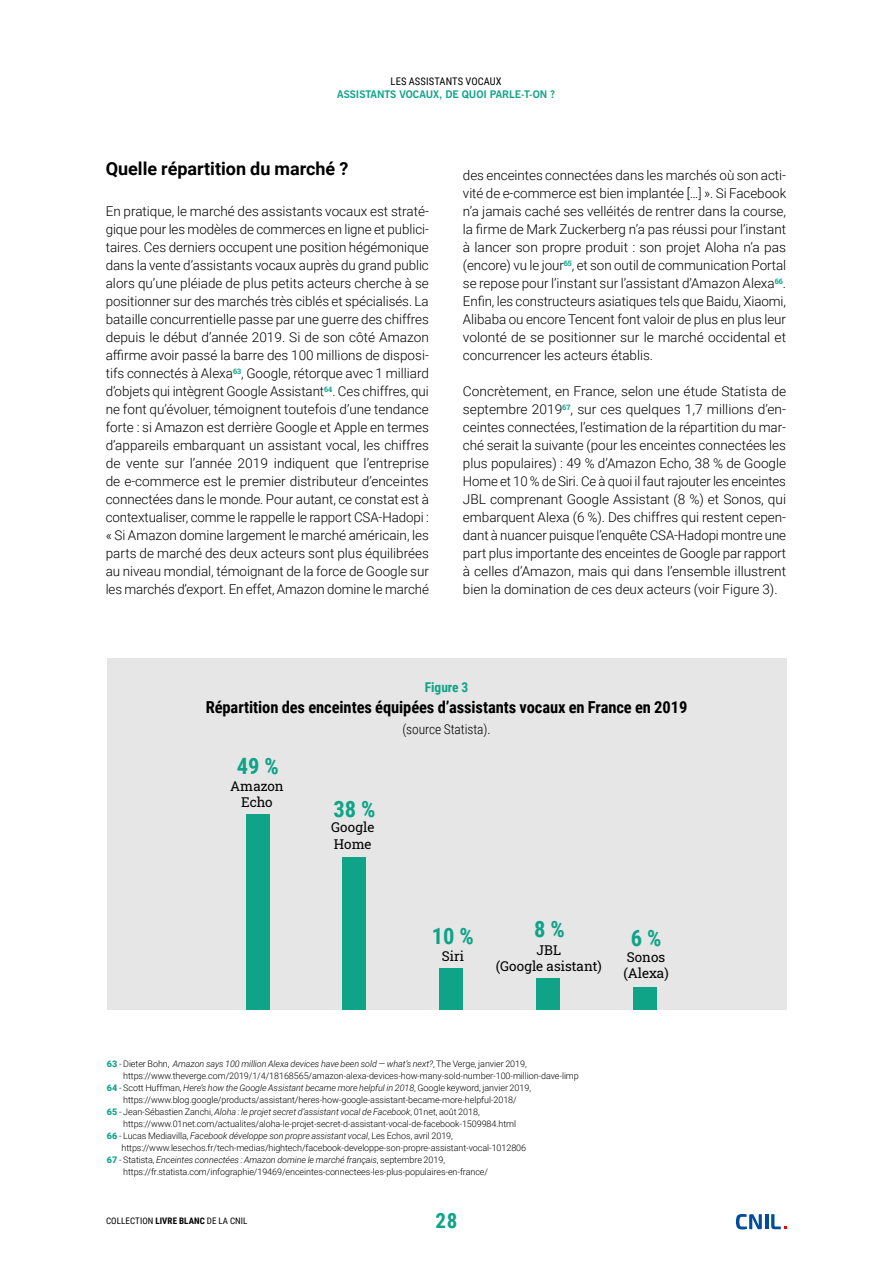
<style>
.page{position:relative;width:893px;height:1263px;background:#fff}
.page>*{position:absolute;margin:0;border:0;box-sizing:border-box;transform-origin:0 0}
.t1{font:700 22.5px "Roboto Condensed";color:#0fa388}
.t2{font:700 21px "Roboto Condensed";color:#0fa388}
.t3{font:700 18px "Roboto";color:#000}
.t4{font:700 16.5px "Roboto Condensed";letter-spacing:-.005em;color:#000}
.t5{font:300 13.5px/18px "Roboto";color:#000;text-align:justify}
.t6{font:13.5px/16.2px "Roboto Slab";color:#000;text-align:center}
.t7{font:300 13.5px "Roboto Condensed";letter-spacing:-.005em;color:#000}
.t8{font:700 13.5px "Roboto Condensed";letter-spacing:-.005em;color:#0fa388}
.t9{font:700 10.5px "News Gothic BT";letter-spacing:-.005em;color:#0fa388}
.t10{font:10.5px "Roboto Condensed";letter-spacing:.01em;color:#000}
.t11{font:300 9px "Roboto";letter-spacing:-.005em;color:#000}
.t12{font:italic 300 9px "Roboto";letter-spacing:-.005em;color:#000}
.t13{font:9px "Roboto Condensed";letter-spacing:.01em;color:#000}
.s1{font-weight:900;font-style:normal;color:#0fa388}
.s2{font-style:normal}
.s3{font-weight:700}
</style>
<div class="page">
<svg style="left:736px;top:1214px;width:26px;height:15px"></svg>
<hr style="left:765px;top:1214px;width:3px;height:15px;background:#004d9d">
<svg style="left:771px;top:1214px;width:15px;height:15px"></svg>
<div style="left:107px;top:658px;width:679px;height:352px;background:#e6e6e6"></div>
<div style="left:246px;top:814px;width:24px;height:196px;background:#0fa388"></div>
<div style="left:342px;top:858px;width:24px;height:152px;background:#0fa388"></div>
<div style="left:439px;top:968px;width:24px;height:42px;background:#0fa388"></div>
<div style="left:536px;top:978px;width:24px;height:32px;background:#0fa388"></div>
<div style="left:633px;top:987px;width:24px;height:23px;background:#0fa388"></div>
<p class="t10" style="left:391px;top:74px;width:113px">LES ASSISTANTS VOCAUX</p>
<p class="t9" style="left:337px;top:88px;width:219px">ASSISTANTS VOCAUX, DE QUOI PARLE-T-ON ?</p>
<h3 class="t3" style="left:106px;top:156px;width:244px">Quelle répartition du marché ?</h3>
<p class="t5" style="left:106px;top:202px;width:325px">En pratique, le marché des assistants vocaux est straté&shy;gique pour les modèles de commerces en ligne et publici&shy;taires. Ces derniers occupent une position hégémonique dans la vente d’assistants vocaux auprès du grand public alors qu’une pléiade de plus petits acteurs cherche à se positionner sur des marchés très ciblés et spécialisés. La bataille concurrentielle passe par une guerre des chiffres depuis le début d’année 2019. Si de son côté Amazon affirme avoir passé la barre des 100 millions de disposi&shy;tifs connectés à Alexa<sup>63</sup>, Google, rétorque avec 1 milliard d’objets qui intègrent Google Assistant<sup>64</sup>. Ces chiffres, qui ne font qu’évoluer, témoignent toutefois d’une tendance forte : si Amazon est derrière Google et Apple en termes d’appareils embarquant un assistant vocal, les chiffres de vente sur l’année 2019 indiquent que l’entreprise de e-commerce est le premier distributeur d’enceintes connectées dans le monde. Pour autant, ce constat est à contextualiser, comme le rappelle le rapport CSA-Hadopi : « Si Amazon domine largement le marché américain, les parts de marché des deux acteurs sont plus équilibrées au niveau mondial, témoignant de la force de Google sur les marchés d’export. En effet, Amazon domine le marché</p>
<p class="t5" style="left:463px;top:166px;width:325px">des enceintes connectées dans les marchés où son acti&shy;vité de e-commerce est bien implantée […] ». Si Facebook n’a jamais caché ses velléités de rentrer dans la course, la firme de Mark Zuckerberg n’a pas réussi pour l’instant à lancer son propre produit : son projet Aloha n’a pas (encore) vu le jour<sup>65</sup>, et son outil de communication Portal se repose pour l’instant sur l’assistant d’Amazon Alexa<sup>66</sup>.<br>Enfin, les constructeurs asiatiques tels que Baidu, Xiaomi, Alibaba ou encore Tencent font valoir de plus en plus leur volonté de se positionner sur le marché occidental et concurrencer les acteurs établis.</p>
<p class="t5" style="left:463px;top:382px;width:325px">Concrètement, en France, selon une étude Statista de septembre 2019<sup>67</sup>, sur ces quelques 1,7 millions d’en&shy;ceintes connectées, l’estimation de la répartition du mar&shy;ché serait la suivante (pour les enceintes connectées les plus populaires) : 49 % d’Amazon Echo, 38 % de Google Home et 10 % de Siri. Ce à quoi il faut rajouter les enceintes JBL comprenant Google Assistant (8 %) et Sonos, qui embarquent Alexa (6 %). Des chiffres qui restent cepen&shy;dant à nuancer puisque l’enquête CSA-Hadopi montre une part plus importante des enceintes de Google par rapport à celles d’Amazon, mais qui dans l’ensemble illustrent bien la domination de ces deux acteurs (voir Figure 3).</p>
<p class="t8" style="left:425px;top:678px;width:45px">Figure 3</p>
<p class="t4" style="left:206px;top:695px;width:483px">Répartition des enceintes équipées d’assistants vocaux en France en 2019</p>
<p class="t7" style="left:402px;top:720px;width:90px">(source Statista).</p>
<h1 class="t1" style="left:237px;top:750px;width:43px">49 %</h1>
<h1 class="t1" style="left:333px;top:793px;width:43px">38 %</h1>
<p class="t6" style="left:230px;top:777px;width:55px">Amazon<br>Echo</p>
<p class="t6" style="left:331px;top:819px;width:45px;text-align:left">Google<br>Home</p>
<h1 class="t1" style="left:432px;top:920px;width:43px">10 %</h1>
<h1 class="t1" style="left:534px;top:913px;width:32px">8 %</h1>
<h1 class="t1" style="left:631px;top:922px;width:32px">6 %</h1>
<p class="t6" style="left:442px;top:947px;width:24px">Siri</p>
<p class="t6" style="left:496px;top:941px;width:108px">JBL<br>(Google asistant)</p>
<p class="t6" style="left:623px;top:948px;width:47px;text-align:left">Sonos (Alexa)</p>
<p class="t12" style="left:107px;top:1057px;width:421px"><span class="s1">63</span> <span class="s2">- Dieter Bohn,</span> Amazon says 100 million Alexa devices have been sold — what’s next?<span class="s2">, The Verge, janvier 2019,</span></p>
<p class="t11" style="left:123px;top:1069px;width:457px">https://www.theverge.com/2019/1/4/18168565/amazon-alexa-devices-how-many-sold-number-100-million-dave-limp</p>
<p class="t12" style="left:107px;top:1081px;width:426px"><span class="s1">64</span> <span class="s2">- Scott Huffman,</span> Here’s how the Google Assistant became more helpful in 2018<span class="s2">, Google keyword, janvier 2019,</span></p>
<p class="t11" style="left:123px;top:1093px;width:395px">https://www.blog.google/products/assistant/heres-how-google-assistant-became-more-helpful-2018/</p>
<p class="t12" style="left:107px;top:1105px;width:374px"><span class="s1">65</span> <span class="s2">- Jean-Sébastien Zanchi,</span> Aloha : le projet secret d’assistant vocal de Facebook<span class="s2">, 01net, août 2018,</span></p>
<p class="t11" style="left:123px;top:1117px;width:394px">https://www.01net.com/actualites/aloha-le-projet-secret-d-assistant-vocal-de-facebook-1509984.html</p>
<p class="t12" style="left:107px;top:1129px;width:347px"><span class="s1">66</span> <span class="s2">- Lucas Mediavilla,</span> Facebook développe son propre assistant vocal<span class="s2">, Les Echos, avril 2019,</span></p>
<p class="t11" style="left:122px;top:1141px;width:406px">https://www.lesechos.fr/tech-medias/hightech/facebook-developpe-son-propre-assistant-vocal-1012806</p>
<p class="t12" style="left:107px;top:1153px;width:340px"><span class="s1">67</span> <span class="s2">- Statista,</span> Enceintes connectées : Amazon domine le marché français<span class="s2">, septembre 2019,</span></p>
<p class="t11" style="left:123px;top:1165px;width:366px">https://fr.statista.com/infographie/19469/enceintes-connectees-les-plus-populaires-en-france/</p>
<p class="t13" style="left:106px;top:1215px;width:143px">COLLECTION <span class="s3">LIVRE BLANC</span> DE LA CNIL</p>
<h2 class="t2" style="left:435px;top:1206px;width:23px">28</h2>
</div>
